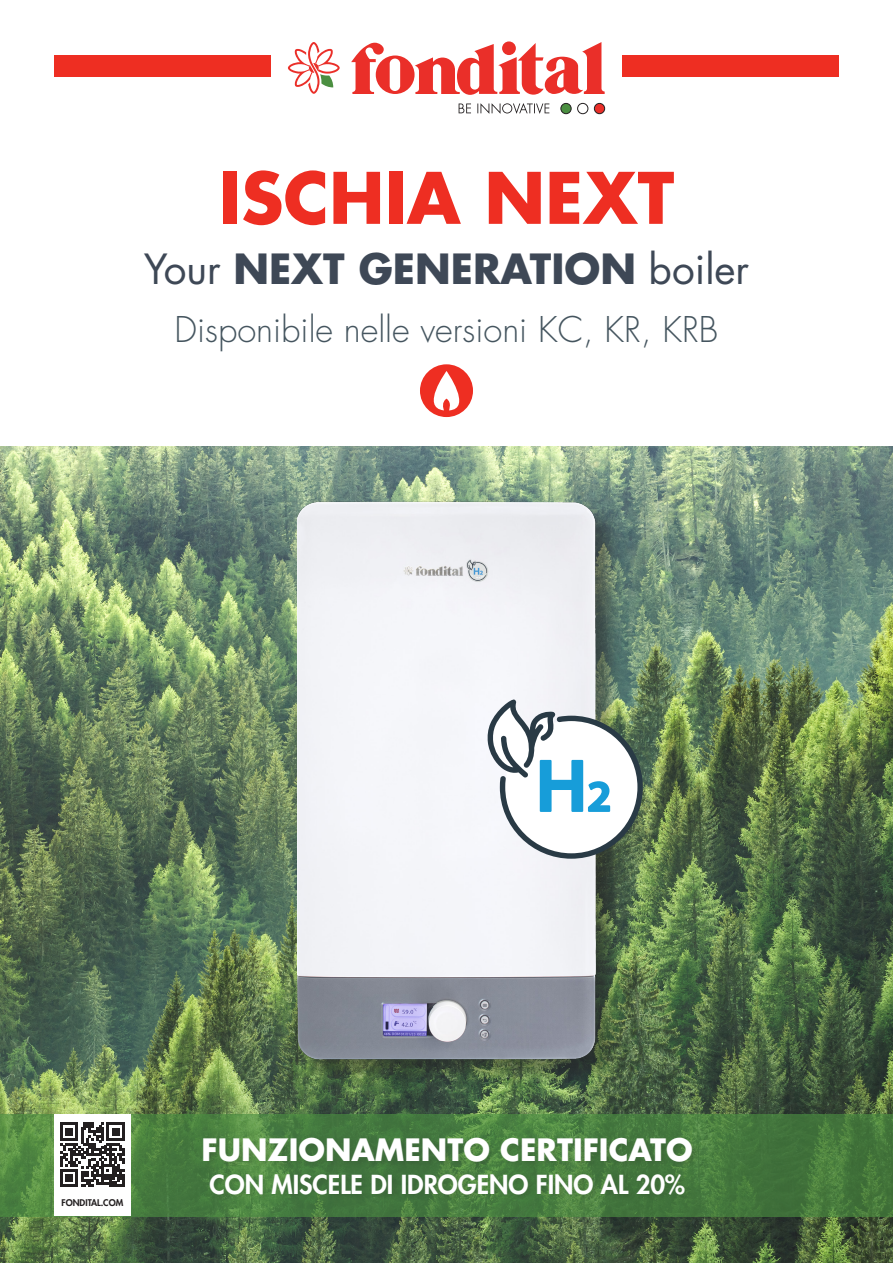
<style>
.page{position:relative;width:893px;height:1263px;background:#fff}
.page>*{position:absolute;margin:0;border:0;box-sizing:border-box;transform-origin:0 0}
.t1{font:700 69px "Futura Std";color:#ee2e22}
.t2{font:700 40.5px "Futura Std";color:#3e4856}
.t3{font:300 34.5px "Futura Std";color:#45555f}
.t4{font:700 30px "Futura Std";color:#fff}
.t5{font:800 25.5px "Futura Std";color:#fff}
.t6{font:800 9px "Futura Std";color:#231f20}
.s1{font-weight:400}
</style>
<div class="page">
<img style="left:0;top:446px;width:893px;height:817px">
<svg style="left:0;top:1114px;width:893px;height:102px;background:#497d3f"></svg>
<svg style="left:459px;top:104px;width:12px;height:9px"></svg>
<svg style="left:477px;top:103px;width:72px;height:11px"></svg>
<div style="left:561px;top:103px;width:10px;height:11px;background:#4b8f41;border-radius:50%"></div>
<div style="left:560px;top:103px;width:12px;height:11px;border:1px solid #231f20;border-radius:50%"></div>
<div style="left:577px;top:103px;width:11px;height:11px;border:1px solid #231f20;border-radius:50%"></div>
<div style="left:594px;top:103px;width:11px;height:11px;background:#ea2f29;border-radius:50%"></div>
<div style="left:594px;top:103px;width:11px;height:11px;border:1px solid #231f20;border-radius:50%"></div>
<svg style="left:351px;top:42px;width:254px;height:53px"></svg>
<svg style="left:288px;top:42px;width:52px;height:52px"></svg>
<div style="left:54px;top:55px;width:216px;height:22px;background:#ee2e22"></div>
<div style="left:623px;top:55px;width:216px;height:22px;background:#ee2e22"></div>
<svg style="left:420px;top:364px;width:53px;height:53px"></svg>
<div style="left:295px;top:499px;width:328px;height:588px;background:#231f20;opacity:.5"></div>
<img style="left:298px;top:478px;width:297px;height:605px">
<div style="left:203px;top:1137px;width:496px;height:64px;background:#231f20;opacity:.15"></div>
<svg style="left:475px;top:698px;width:168px;height:161px"></svg>
<div style="left:54px;top:1114px;width:77px;height:102px;background:#fff"></div>
<svg style="left:60px;top:1122px;width:65px;height:65px"></svg>
<p class="t1" style="left:219px;top:152px;width:457px">ISCHIA NEXT</p>
<p class="t2" style="left:144px;top:242px;width:607px"><span class="s1">Your</span> NEXT GENERATION <span class="s1">boiler</span></p>
<p class="t3" style="left:175px;top:308px;width:545px">Disponibile nelle versioni KC, KR, KRB</p>
<p class="t6" style="left:62px;top:1196px;width:63px">FONDITAL.COM</p>
<p class="t4" style="left:202px;top:1130px;width:493px">FUNZIONAMENTO CERTIFICATO</p>
<p class="t5" style="left:209px;top:1168px;width:477px">CON MISCELE DI IDROGENO FINO AL 20%</p>
</div>
